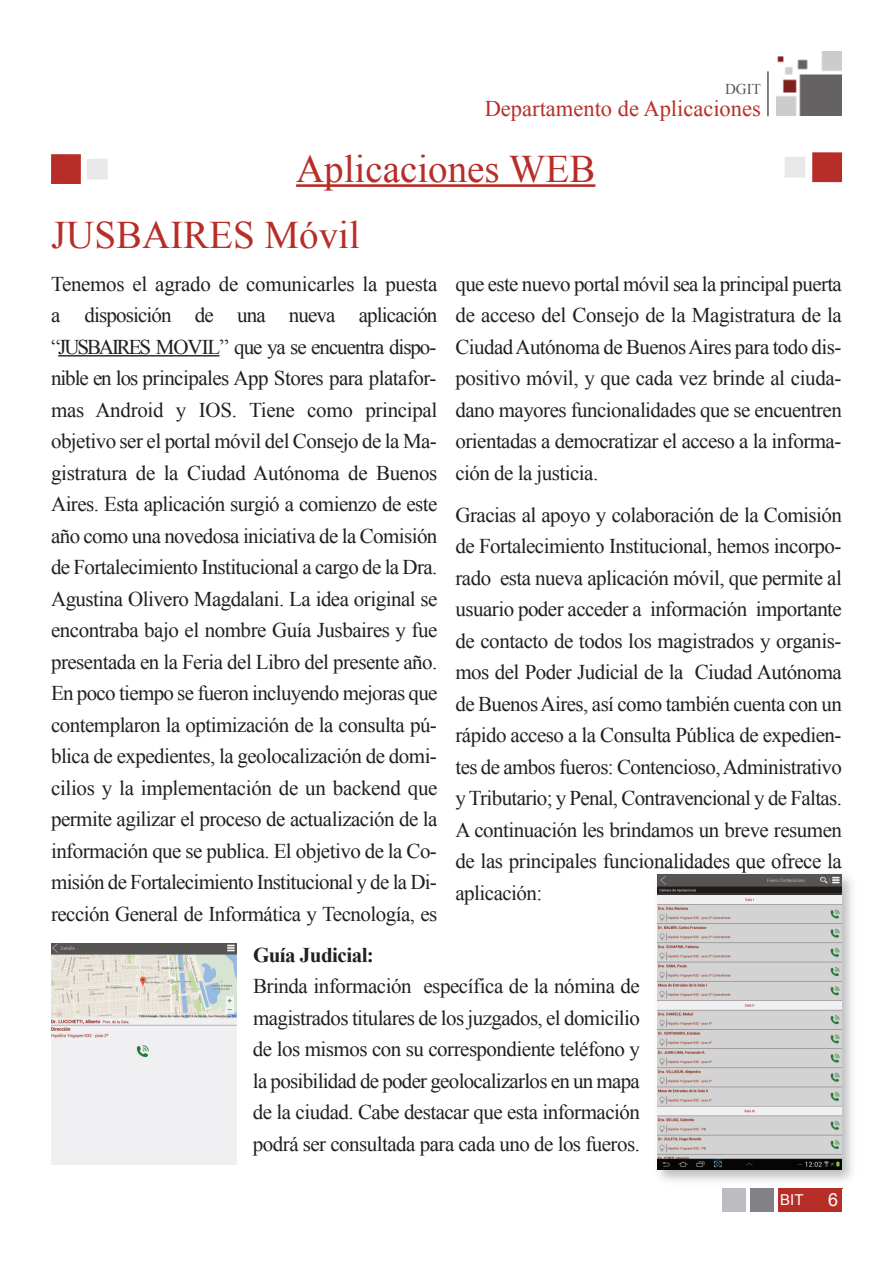
<style>
.page{position:relative;width:893px;height:1263px;background:#fff}
.page>*{position:absolute;margin:0;border:0;box-sizing:border-box;transform-origin:0 0}
.t1{font:39px "Times New Roman";color:#b72e28}
.t2{font:22.5px "Times New Roman";color:#b72e28}
.t3{font:21px/31.5px "Times New Roman";letter-spacing:-.025em;color:#231f20;text-align:justify}
.t4{font:700 21px "Times New Roman";letter-spacing:-.025em;color:#231f20}
.t5{font:18px "Arial";color:#fff}
.t6{font:15px "Times New Roman";color:#57585a}
.t7{font:15px "Arial";color:#fff}
</style>
<div class="page">
<img style="left:777px;top:51px;width:64px;height:65px">
<hr style="left:767px;top:71px;width:2px;height:45px;background:#57585a">
<div style="left:778px;top:1189px;width:64px;height:23px;background:#b72e28"></div>
<div style="left:722px;top:1189px;width:23px;height:23px;background:#bcbdc0"></div>
<div style="left:750px;top:1189px;width:23px;height:23px;background:#808285"></div>
<hr style="left:58px;top:355px;width:91px;height:1px;background:#231f20">
<hr style="left:156px;top:355px;width:63px;height:1px;background:#231f20">
<img style="left:650px;top:868px;width:202px;height:321px">
<img style="left:657px;top:875px;width:185px;height:294px">
<hr style="left:296px;top:184px;width:299px;height:3px;background:#b72e28">
<div style="left:51px;top:154px;width:30px;height:30px;background:#b72e28"></div>
<div style="left:87px;top:159px;width:21px;height:21px;background:#e7e8e9"></div>
<div style="left:785px;top:157px;width:20px;height:21px;background:#e7e8e9"></div>
<div style="left:812px;top:152px;width:30px;height:30px;background:#b72e28"></div>
<img style="left:51px;top:944px;width:185px;height:221px">
<p class="t6" style="left:725px;top:81px;width:37px">DGIT</p>
<p class="t2" style="left:485px;top:96px;width:278px">Departamento de Aplicaciones</p>
<h1 class="t1" style="left:296px;top:147px;width:301px">Aplicaciones WEB</h1>
<h1 class="t1" style="left:51px;top:213px;width:310px">JUSBAIRES Móvil</h1>
<p class="t3" style="left:51px;top:268px;width:388px">Tenemos el agrado de comunicarles la puesta a disposición de una nueva aplicación “JUSBAIRES MOVIL” que ya se encuentra dispo&shy;nible en los principales App Stores para platafor&shy;mas Android y IOS. Tiene como principal objetivo ser el portal móvil del Consejo de la Ma&shy;gistratura de la Ciudad Autónoma de Buenos Aires. Esta aplicación surgió a comienzo de este año como una novedosa iniciativa de la Comisión de Fortalecimiento Institucional a cargo de la Dra.<br>Agustina Olivero Magdalani. La idea original se encontraba bajo el nombre Guía Jusbaires y fue presentada en la Feria del Libro del presente año.<br>En poco tiempo se fueron incluyendo mejoras que contemplaron la optimización de la consulta pú&shy;blica de expedientes, la geolocalización de domi&shy;cilios y la implementación de un backend que permite agilizar el proceso de actualización de la información que se publica. El objetivo de la Co&shy;misión de Fortalecimiento Institucional y de la Di&shy;rección General de Informática y Tecnología, es</p>
<p class="t3" style="left:455px;top:268px;width:388px">que este nuevo portal móvil sea la principal puerta de acceso del Consejo de la Magistratura de la CiudadAutónoma de BuenosAires para todo dis&shy;positivo móvil, y que cada vez brinde al ciuda&shy;dano mayores funcionalidades que se encuentren orientadas a democratizar el acceso a la informa&shy;ción de la justicia.</p>
<p class="t3" style="left:455px;top:499px;width:388px">Gracias al apoyo y colaboración de la Comisión de Fortalecimiento Institucional, hemos incorpo&shy;rado esta nueva aplicación móvil, que permite al usuario poder acceder a información importante de contacto de todos los magistrados y organis&shy;mos del Poder Judicial de la Ciudad Autónoma de BuenosAires, así como también cuenta con un rápido acceso a la Consulta Pública de expedien&shy;tes de ambos fueros: Contencioso,Administrativo y Tributario; y Penal, Contravencional y de Faltas.<br>A continuación les brindamos un breve resumen de las principales funcionalidades que ofrece la aplicación:</p>
<p class="t4" style="left:253px;top:943px;width:122px">Guía Judicial:</p>
<p class="t3" style="left:253px;top:970px;width:388px">Brinda información específica de la nómina de magistrados titulares de los juzgados, el domicilio de los mismos con su correspondiente teléfono y la posibilidad de poder geolocalizarlos en un mapa de la ciudad. Cabe destacar que esta información podrá ser consultada para cada uno de los fueros.</p>
<p class="t7" style="left:780px;top:1191px;width:25px">BIT</p>
<p class="t5" style="left:828px;top:1190px;width:12px">6</p>
</div>
